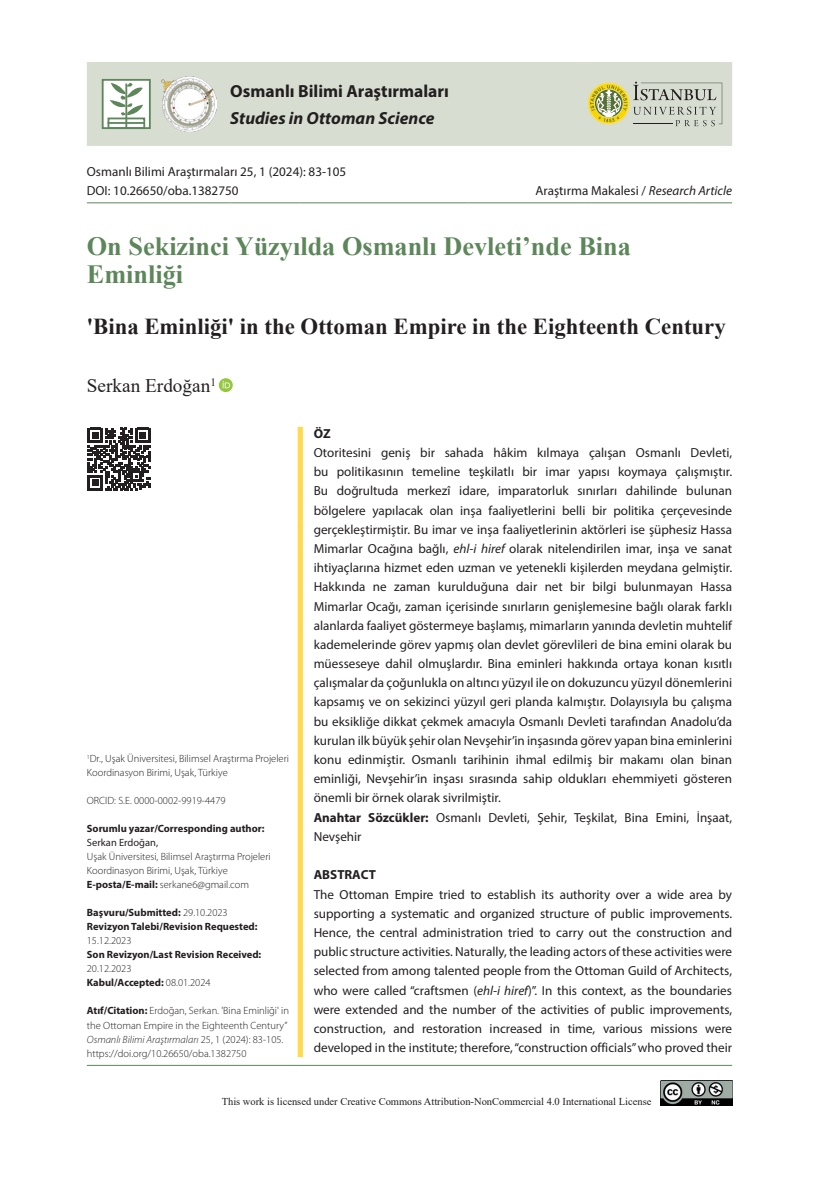
<style>
.page{position:relative;width:819px;height:1191px;background:#fff}
.page>*{position:absolute;margin:0;border:0;box-sizing:border-box;transform-origin:0 0}
.t1{font:700 26.25px/28px "Times New Roman";color:#5d875a}
.t2{font:700 22.75px "Times New Roman";color:#231f20}
.t3{font:19.25px "Times New Roman";color:#231f20}
.t4{font:700 17.5px "Myriad Pro";color:#231f20}
.t5{font:italic 700 17.5px "Myriad Pro";color:#231f20}
.t6{font:13.12px/19.2px "Myriad Pro";color:#231f20}
.t7{font:700 13.12px "Myriad Pro";color:#231f20}
.t8{font:300 10.5px/14px "Myriad Pro";color:#231f20}
.t9{font:700 10.5px/14px "Myriad Pro";color:#231f20}
.t10{font:10.5px "Times New Roman";color:#231f20}
.t11{font:10.5px "Myriad Pro";color:#231f20}
.s1{font-style:italic}
.s2{font-weight:700}
.s3{font-weight:300}
</style>
<div class="page">
<div style="left:87px;top:62px;width:645px;height:84px;background:#d7ded1"></div>
<div style="left:297px;top:427px;width:6px;height:94px;background:#ffda4d"></div>
<div style="left:297px;top:521px;width:6px;height:536px;background:#ffda4d"></div>
<hr style="left:87px;top:202px;width:143px;height:1px;background:#5d875a">
<hr style="left:230px;top:202px;width:70px;height:1px;background:#5d875a">
<hr style="left:300px;top:202px;width:167px;height:1px;background:#5d875a">
<hr style="left:467px;top:202px;width:117px;height:1px;background:#5d875a">
<hr style="left:584px;top:202px;width:148px;height:1px;background:#5d875a">
<div style="left:102px;top:79px;width:49px;height:50px;background:#fff;border:2px solid #5d875a"></div>
<div style="left:107px;top:117px;width:38px;height:12px;border:2px solid #5d875a"></div>
<hr style="left:107px;top:122px;width:37px;height:2px;background:#5d875a">
<svg style="left:110px;top:83px;width:33px;height:33px"></svg>
<hr style="left:125px;top:83px;width:2px;height:46px;background:#5d875a">
<img style="left:161px;top:77px;width:55px;height:54px">
<svg style="left:588px;top:82px;width:134px;height:44px;background:#c2c4a3"></svg>
<svg style="left:219px;top:378px;width:14px;height:14px"></svg>
<svg style="left:222px;top:381px;width:8px;height:7px"></svg>
<svg style="left:88px;top:428px;width:62px;height:62px"></svg>
<img style="left:660px;top:1080px;width:72px;height:25px">
<hr style="left:87px;top:1065px;width:645px;height:1px;background:#5d875a">
<h3 class="t4" style="left:230px;top:80px;width:220px">Osmanlı Bilimi Araştırmaları</h3>
<h3 class="t5" style="left:230px;top:106px;width:206px">Studies in Ottoman Science</h3>
<p class="t6" style="left:87px;top:161px;width:261px;line-height:19.8px">Osmanlı Bilimi Araştırmaları 25, 1 (2024): 83-105<br>DOI: 10.26650/oba.1382750</p>
<p class="t6" style="left:535px;top:181px;width:198px">Araştırma Makalesi / <span class="s1">Research Article</span></p>
<h1 class="t1" style="left:87px;top:232px;width:545px">On Sekizinci Yüzyılda Osmanlı Devleti’nde Bina<br>Eminliği</h1>
<h2 class="t2" style="left:87px;top:309px;width:640px">'Bina Eminliği' in the Ottoman Empire in the Eighteenth Century</h2>
<h3 class="t3" style="left:87px;top:372px;width:131px">Serkan Erdoğan<sup>1</sup></h3>
<p class="t8" style="left:87px;top:752px;width:204px"><sup>1</sup>Dr., Uşak Üniversitesi, Bilimsel Araştırma Projeleri<br>Koordinasyon Birimi, Uşak, Türkiye</p>
<p class="t8" style="left:87px;top:794px;width:140px">ORCID: S.E. 0000-0002-9919-4479</p>
<p class="t9" style="left:87px;top:821px;width:179px">Sorumlu yazar/Corresponding author:</p>
<p class="t11" style="left:87px;top:836px;width:73px">Serkan Erdoğan,</p>
<p class="t8" style="left:87px;top:850px;width:185px">Uşak Üniversitesi, Bilimsel Araştırma Projeleri<br>Koordinasyon Birimi, Uşak, Türkiye<br><span class="s2">E-posta/E-mail:</span> serkane6@gmail.com</p>
<p class="t9" style="left:87px;top:905px;width:172px">Başvuru/Submitted: <span class="s3">29.10.2023<br></span>Revizyon Talebi/Revision Requested:</p>
<p class="t8" style="left:87px;top:934px;width:46px">15.12.2023</p>
<p class="t9" style="left:87px;top:947px;width:176px">Son Revizyon/Last Revision Received:</p>
<p class="t8" style="left:87px;top:962px;width:125px">20.12.2023<br><span class="s2">Kabul/Accepted:</span> 08.01.2024</p>
<p class="t8" style="left:87px;top:1003px;width:204px"><span class="s2">Atıf/Citation:</span> Erdoğan, Serkan. 'Bina Eminliği' in the Ottoman Empire in the Eighteenth Century” <span class="s1">Osmanlı Bilimi Araştırmaları</span> 25, 1 (2024): 83-105. https://doi.org/10.26650/oba.1382750</p>
<p class="t7" style="left:314px;top:425px;width:18px">ÖZ</p>
<p class="t6" style="left:314px;top:443px;width:420px">Otoritesini geniş bir sahada hâkim kılmaya çalışan Osmanlı Devleti, bu politikasının temeline teşkilatlı bir imar yapısı koymaya çalışmıştır.<br>Bu doğrultuda merkezî idare, imparatorluk sınırları dahilinde bulunan bölgelere yapılacak olan inşa faaliyetlerini belli bir politika çerçevesinde gerçekleştirmiştir. Bu imar ve inşa faaliyetlerinin aktörleri ise şüphesiz Hassa Mimarlar Ocağına bağlı, <span class="s1">ehl-i hiref</span> olarak nitelendirilen imar, inşa ve sanat ihtiyaçlarına hizmet eden uzman ve yetenekli kişilerden meydana gelmiştir.<br>Hakkında ne zaman kurulduğuna dair net bir bilgi bulunmayan Hassa Mimarlar Ocağı, zaman içerisinde sınırların genişlemesine bağlı olarak farklı alanlarda faaliyet göstermeye başlamış, mimarların yanında devletin muhtelif kademelerinde görev yapmış olan devlet görevlileri de bina emini olarak bu müesseseye dahil olmuşlardır. Bina eminleri hakkında ortaya konan kısıtlı çalışmalar da çoğunlukla on altıncı yüzyıl ile on dokuzuncu yüzyıl dönemlerini kapsamış ve on sekizinci yüzyıl geri planda kalmıştır. Dolayısıyla bu çalışma bu eksikliğe dikkat çekmek amacıyla Osmanlı Devleti tarafından Anadolu’da kurulan ilk büyük şehir olan Nevşehir’in inşasında görev yapan bina eminlerini konu edinmiştir. Osmanlı tarihinin ihmal edilmiş bir makamı olan binan eminliği, Nevşehir’in inşası sırasında sahip oldukları ehemmiyeti gösteren önemli bir örnek olarak sivrilmiştir.<br><span class="s2">Anahtar Sözcükler:</span> Osmanlı Devleti, Şehir, Teşkilat, Bina Emini, İnşaat, Nevşehir</p>
<p class="t7" style="left:314px;top:866px;width:64px">ABSTRACT</p>
<p class="t6" style="left:314px;top:884px;width:420px;text-align:justify">The Ottoman Empire tried to establish its authority over a wide area by supporting a systematic and organized structure of public improvements.<br>Hence, the central administration tried to carry out the construction and public structure activities. Naturally, the leading actors of these activities were selected from among talented people from the Ottoman Guild of Architects, who were called “craftsmen (<span class="s1">ehl-i hiref</span>)”. In this context, as the boundaries were extended and the number of the activities of public improvements, construction, and restoration increased in time, various missions were developed in the institute; therefore, “construction officials” who proved their</p>
<p class="t10" style="left:222px;top:1094px;width:431px">This work is licensed under Creative Commons Attribution-NonCommercial 4.0 International License</p>
</div>
